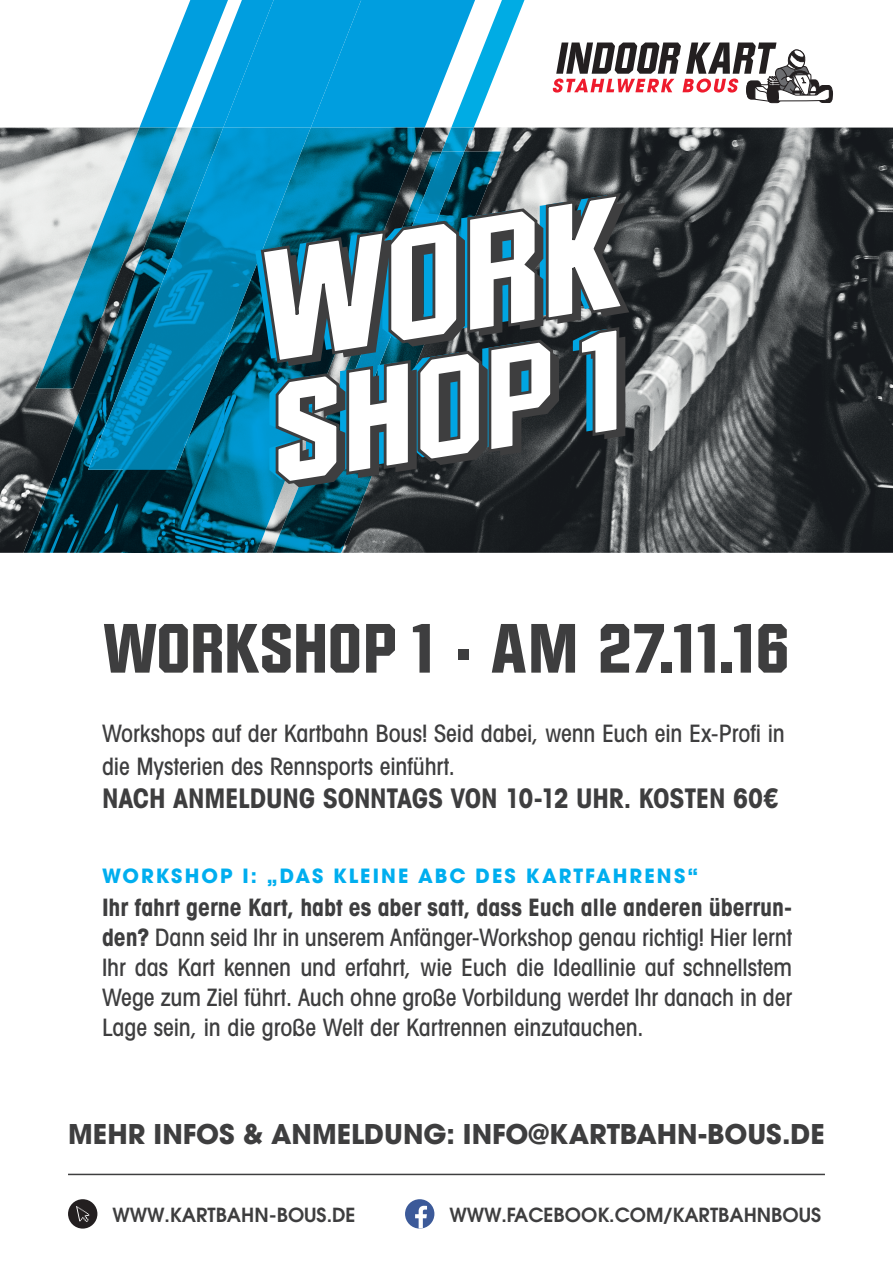
<style>
.page{position:relative;width:893px;height:1263px;background:#fff}
.page>*{position:absolute;margin:0;border:0;box-sizing:border-box;transform-origin:0 0}
.t1{font:800 67.5px "Diamante Serial";letter-spacing:.01em;color:#3e3e3f}
.t2{font:700 condensed 27px "Avant Garde LT";letter-spacing:-.01em;color:#3e3e3f}
.t3{font:700 27px "Avant Garde LT";color:#3e3e3f}
.t4{font:500 condensed 24px/30px "Avant Garde LT";letter-spacing:-.005em;color:#3e3e3f;text-align:justify}
.t5{font:700 19.5px "Avant Garde LT";letter-spacing:.105em;color:#00aeef}
.t6{font:600 19.35px "Avant Garde LT";color:#3e3e3f}
.s1{font-weight:700}
</style>
<div class="page">
<img style="left:0;top:128px;width:893px;height:425px">
<div style="left:68px;top:1199px;width:29px;height:29px;background:#231f20;border-radius:50%"></div>
<svg style="left:76px;top:1206px;width:13px;height:16px"></svg>
<div style="left:405px;top:1199px;width:29px;height:29px;background:#3c5a99;border-radius:50%"></div>
<svg style="left:415px;top:1206px;width:12px;height:22px"></svg>
<hr style="left:68px;top:1174px;width:757px;height:1px;background:#3e3e3f">
<img style="left:311px;top:128px;width:114px;height:24px">
<img style="left:224px;top:470px;width:48px;height:83px">
<img style="left:174px;top:470px;width:50px;height:83px">
<img style="left:23px;top:393px;width:100px;height:160px">
<img style="left:123px;top:470px;width:51px;height:83px">
<img style="left:35px;top:128px;width:53px;height:260px">
<img style="left:272px;top:152px;width:229px;height:401px">
<img style="left:88px;top:128px;width:223px;height:342px">
<svg style="left:139px;top:0;width:385px;height:128px"></svg>
<img style="left:442px;top:128px;width:32px;height:24px">
<img style="left:349px;top:152px;width:115px;height:37px">
<svg style="left:553px;top:43px;width:280px;height:61px"></svg>
<svg style="left:259px;top:189px;width:368px;height:218px"></svg>
<svg style="left:273px;top:324px;width:348px;height:165px"></svg>
<h1 class="t1" style="left:104px;top:609px;width:687px">WORKSHOP1 • AM 27.11.16</h1>
<p class="t4" style="left:102px;top:717px;width:684px;line-height:33px">Workshops auf der Kartbahn Bous! Seid dabei, wenn Euch ein Ex-Profi in die Mysterien des Rennsports einführt.</p>
<p class="t2" style="left:102px;top:781px;width:678px">NACH ANMELDUNG SONNTAGS VON 10-12 UHR. KOSTEN 60€</p>
<p class="t5" style="left:102px;top:863px;width:598px">WORKSHOP I: „DAS KLEINE ABC DES KARTFAHRENS“</p>
<p class="t4" style="left:102px;top:892px;width:692px"><span class="s1">Ihr fahrt gerne Kart, habt es aber satt, dass Euch alle anderen überrun&shy;den?</span> Dann seid Ihr in unserem Anfänger-Workshop genau richtig! Hier lernt Ihr das Kart kennen und erfahrt, wie Euch die Ideallinie auf schnellstem Wege zum Ziel führt. Auch ohne große Vorbildung werdet Ihr danach in der Lage sein, in die große Welt der Kartrennen einzutauchen.</p>
<p class="t3" style="left:68px;top:1116px;width:758px">MEHR INFOS &amp; ANMELDUNG: INFO@KARTBAHN-BOUS.DE</p>
<p class="t6" style="left:112px;top:1202px;width:245px">WWW.KARTBAHN-BOUS.DE</p>
<p class="t6" style="left:449px;top:1202px;width:373px">WWW.FACEBOOK.COM/KARTBAHNBOUS</p>
</div>
